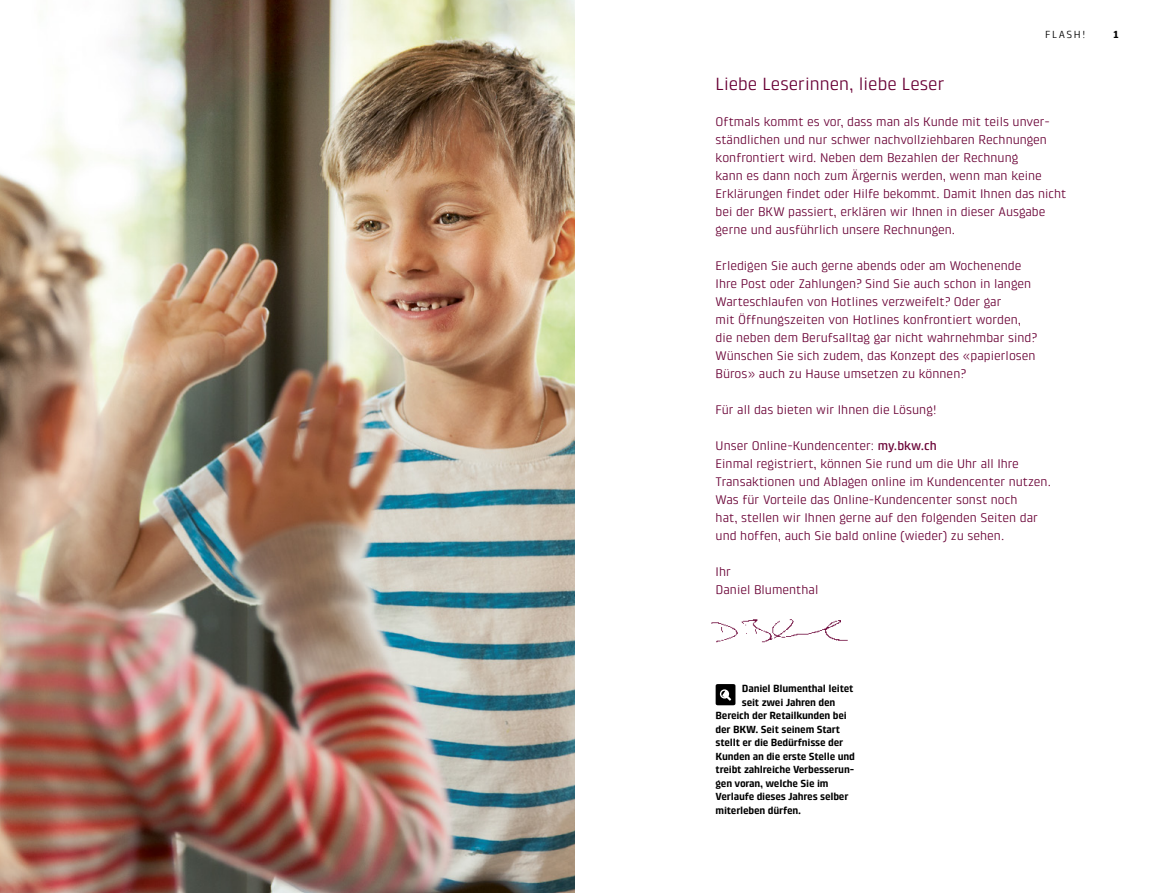
<style>
.page{position:relative;width:1149px;height:893px;background:#fff}
.page>*{position:absolute;margin:0;border:0;box-sizing:border-box;transform-origin:0 0}
.t1{font:18px "Klint Pro";color:#690035}
.t2{font:12.75px/18px "Klint Pro";color:#690035}
.t3{font:700 10.5px "Klint Pro";letter-spacing:-.02em;color:#000}
.t4{font:10.5px "Klint Pro";letter-spacing:.15em;color:#000}
.s1{font-weight:500}
</style>
<div class="page">
<img style="left:0;top:0;width:574px;height:893px">
<svg style="left:715px;top:684px;width:20px;height:21px"></svg>
<img style="left:711px;top:619px;width:137px;height:24px">
<p class="t4" style="left:1044px;top:29px;width:41px">FLASH!</p>
<p class="t3" style="left:1112px;top:29px;width:7px">1</p>
<h1 class="t1" style="left:715px;top:74px;width:230px">Liebe Leserinnen, liebe Leser</h1>
<p class="t2" style="left:715px;top:113px;width:352px">Oftmals kommt es vor, dass man als Kunde mit teils unver&shy;ständlichen und nur schwer nachvollziehbaren Rechnungen konfrontiert wird. Neben dem Bezahlen der Rechnung<br>kann es dann noch zum Ärgernis werden, wenn man keine Erklärungen findet oder Hilfe bekommt. Damit Ihnen das nicht bei der BKW passiert, erklären wir Ihnen in dieser Ausgabe gerne und ausführlich unsere Rechnungen.</p>
<p class="t2" style="left:715px;top:257px;width:323px">Erledigen Sie auch gerne abends oder am Wochenende Ihre Post oder Zahlungen? Sind Sie auch schon in langen Warteschlaufen von Hotlines verzweifelt? Oder gar<br>mit Öffnungszeiten von Hotlines konfrontiert worden, die neben dem Berufsalltag gar nicht wahrnehmbar sind?<br>Wünschen Sie sich zudem, das Konzept des «papierlosen Büros» auch zu Hause umsetzen zu können?</p>
<p class="t2" style="left:715px;top:401px;width:222px">Für all das bieten wir Ihnen die Lösung!</p>
<p class="t2" style="left:715px;top:437px;width:337px">Unser Online-Kundencenter: <span class="s1">my.bkw.ch<br></span>Einmal registriert, können Sie rund um die Uhr all Ihre Transaktionen und Ablagen online im Kundencenter nutzen.<br>Was für Vorteile das Online-Kundencenter sonst noch<br>hat, stellen wir Ihnen gerne auf den folgenden Seiten dar und hoffen, auch Sie bald online (wieder) zu sehen.</p>
<p class="t2" style="left:715px;top:563px;width:104px">Ihr<br>Daniel Blumenthal</p>
<p class="t3" style="left:741px;top:683px;width:113px">Daniel Blumenthal leitet</p>
<p class="t3" style="left:741px;top:696px;width:95px">seit zwei Jahren den</p>
<p class="t3" style="left:715px;top:710px;width:133px">Bereich der Retailkunden bei</p>
<p class="t3" style="left:715px;top:723px;width:126px">der BKW. Seit seinem Start</p>
<p class="t3" style="left:715px;top:737px;width:129px">stellt er die Bedürfnisse der</p>
<p class="t3" style="left:715px;top:750px;width:141px">Kunden an die erste Stelle und</p>
<p class="t3" style="left:715px;top:764px;width:140px">treibt zahlreiche Verbesserun-</p>
<p class="t3" style="left:715px;top:777px;width:114px">gen voran, welche Sie im</p>
<p class="t3" style="left:715px;top:791px;width:134px">Verlaufe dieses Jahres selber</p>
<p class="t3" style="left:715px;top:804px;width:87px">miterleben dürfen.</p>
</div>
